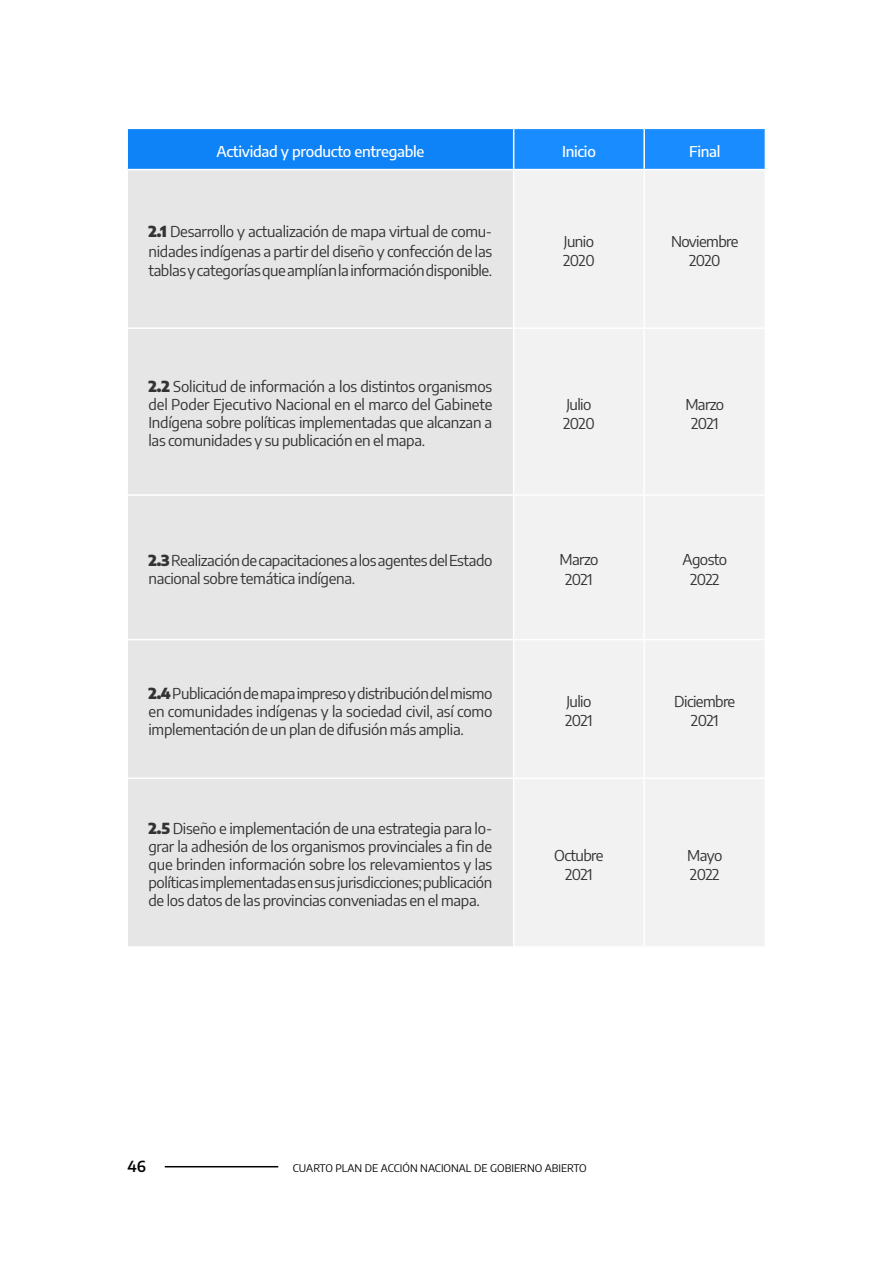
<style>
.page{position:relative;width:893px;height:1263px;background:#fff}
.page>*{position:absolute;margin:0;border:0;box-sizing:border-box;transform-origin:0 0}
.t1{font:15px/19.5px "Encode Sans";letter-spacing:-.025em;color:#333}
.t2{font:500 15px "Encode Sans";letter-spacing:-.02em;color:#fff}
.t3{font:15px/19.5px "Encode Sans";letter-spacing:-.045em;color:#333;text-align:center}
.t4{font:600 15px "Encode Sans";color:#000}
.t5{font:10.5px "Encode Sans";color:#000}
.s1{font-weight:900}
</style>
<div class="page">
<hr style="left:165px;top:1166px;width:113px;height:1px;background:#000">
<div style="left:127px;top:128px;width:387px;height:42px;background:#0e82f7"></div>
<div style="left:514px;top:129px;width:251px;height:40px;background:#198cff"></div>
<div style="left:128px;top:170px;width:385px;height:776px;background:#e6e6e6"></div>
<div style="left:515px;top:171px;width:249px;height:775px;background:#f2f2f2"></div>
<hr style="left:643px;top:170px;width:2px;height:157px;background:#fff">
<hr style="left:126px;top:327px;width:388px;height:2px;background:#fff">
<hr style="left:514px;top:327px;width:130px;height:2px;background:#fff">
<hr style="left:644px;top:327px;width:122px;height:2px;background:#fff">
<hr style="left:643px;top:329px;width:2px;height:165px;background:#fff">
<hr style="left:643px;top:496px;width:2px;height:143px;background:#fff">
<hr style="left:643px;top:640px;width:2px;height:137px;background:#fff">
<hr style="left:643px;top:779px;width:2px;height:167px;background:#fff">
<hr style="left:126px;top:128px;width:388px;height:1px;background:#fff">
<hr style="left:126px;top:129px;width:2px;height:40px;background:#fff">
<hr style="left:513px;top:129px;width:1px;height:40px;background:#fff">
<hr style="left:643px;top:129px;width:2px;height:40px;background:#fff">
<hr style="left:126px;top:169px;width:388px;height:1px;background:#fff">
<hr style="left:514px;top:494px;width:130px;height:2px;background:#fff">
<hr style="left:644px;top:494px;width:122px;height:2px;background:#fff">
<hr style="left:514px;top:639px;width:130px;height:1px;background:#fff">
<hr style="left:644px;top:639px;width:122px;height:1px;background:#fff">
<hr style="left:514px;top:777px;width:130px;height:2px;background:#fff">
<hr style="left:644px;top:777px;width:122px;height:2px;background:#fff">
<hr style="left:126px;top:494px;width:388px;height:2px;background:#fff">
<hr style="left:126px;top:639px;width:388px;height:1px;background:#fff">
<hr style="left:126px;top:777px;width:388px;height:2px;background:#fff">
<p class="t2" style="left:216px;top:140px;width:209px">Actividad y producto entregable</p>
<p class="t2" style="left:562px;top:140px;width:35px">Inicio</p>
<p class="t2" style="left:689px;top:140px;width:33px">Final</p>
<p class="t1" style="left:148px;top:221px;width:345px;text-align:justify"><span class="s1">2.1</span> Desarrollo y actualización de mapa virtual de comu&shy;nidades indígenas a partir del diseño y confección de las tablas y categorías que amplían la información disponible.</p>
<p class="t1" style="left:563px;top:231px;width:33px">Junio<br>2020</p>
<p class="t1" style="left:671px;top:231px;width:69px;text-align:center">Noviembre<br>2020</p>
<p class="t1" style="left:148px;top:377px;width:345px;line-height:18px;text-align:justify"><span class="s1">2.2</span> Solicitud de información a los distintos organismos del Poder Ejecutivo Nacional en el marco del Gabinete Indígena sobre políticas implementadas que alcanzan a las comunidades y su publicación en el mapa.</p>
<p class="t1" style="left:563px;top:394px;width:33px">Julio<br>2020</p>
<p class="t1" style="left:685px;top:394px;width:40px;text-align:center">Marzo<br>2021</p>
<p class="t1" style="left:148px;top:551px;width:345px;line-height:18px"><span class="s1">2.3</span> Realización de capacitaciones a los agentes del Estado nacional sobre temática indígena.</p>
<p class="t1" style="left:559px;top:549px;width:40px;text-align:center">Marzo<br>2021</p>
<p class="t3" style="left:683px;top:549px;width:46px">Agosto<br>2022</p>
<p class="t1" style="left:148px;top:683px;width:345px;line-height:18px;text-align:justify"><span class="s1">2.4</span> Publicación de mapa impreso y distribución del mismo en comunidades indígenas y la sociedad civil, así como implementación de un plan de difusión más amplia.</p>
<p class="t1" style="left:565px;top:691px;width:29px">Julio<br>2021</p>
<p class="t1" style="left:674px;top:691px;width:63px;text-align:center">Diciembre<br>2021</p>
<p class="t1" style="left:148px;top:819px;width:345px;line-height:18px;text-align:justify"><span class="s1">2.5</span> Diseño e implementación de una estrategia para lo&shy;grar la adhesión de los organismos provinciales a fin de que brinden información sobre los relevamientos y las políticas implementadas en sus jurisdicciones; publicación de los datos de las provincias conveniadas en el mapa.</p>
<p class="t1" style="left:554px;top:844px;width:51px;text-align:center">Octubre<br>2021</p>
<p class="t1" style="left:687px;top:844px;width:37px">Mayo<br>2022</p>
<p class="t4" style="left:128px;top:1155px;width:20px">46</p>
<p class="t5" style="left:293px;top:1160px;width:295px">CUARTO PLAN DE ACCIÓN NACIONAL DE GOBIERNO ABIERTO</p>
</div>
